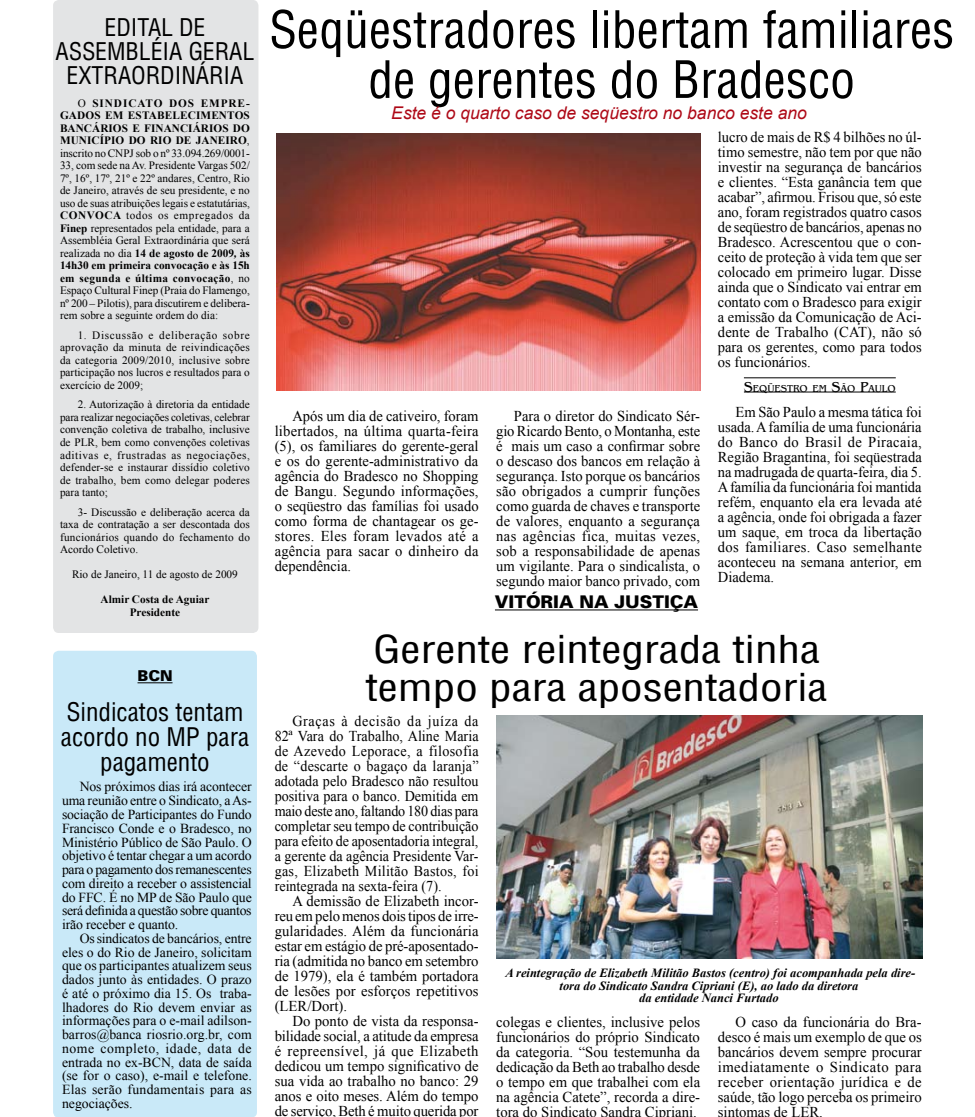
<style>
.page{position:relative;width:975px;height:1117px;background:#fff}
.page>*{position:absolute;margin:0;border:0;box-sizing:border-box;transform-origin:0 0}
.t1{font:50px/50px "Switzerland Condensed";color:#000;text-align:center}
.t2{font:37.5px/37.5px "Switzerland Condensed";color:#000;scale:1.2 1}
.t3{font:25px/25px "Switzerland Condensed";color:#000;text-align:center}
.t4{font:23.75px/23.8px "Switzerland Condensed";color:#000;text-align:center}
.t5{font:italic 17.5px "Arial";color:#ae0917}
.t6{font:17.5px "USA Black";color:#000}
.t7{font:15px/15px "Times New Roman";color:#000;text-align:justify}
.t8{font:15px/15px "Times New Roman";color:#000;text-align:justify;scale:.94 1}
.t9{font:15px "USA Black";color:#000}
.t10{font:13.75px/13.8px "Times New Roman";letter-spacing:-.005em;color:#000;text-align:justify}
.t11{font:italic 700 12.5px/12.5px "Times New Roman";color:#000;text-align:center}
.t12{font:11.25px/12.5px "Times New Roman";color:#000;text-align:justify}
.t13{font:700 11.25px/12.5px "Times New Roman";color:#000;text-align:center}
.t14{font:10.5px "Bangkok";color:#000}
.s1{font-weight:700}
.s2{font-weight:700;font-style:italic}
.s3{font-size:15px}
</style>
<div class="page">
<div style="left:53px;top:0;width:205px;height:632px;background:#e3e4e5;border-radius:6px"></div>
<div style="left:53px;top:650px;width:204px;height:466px;background:#c9e9f8;border-radius:6px"></div>
<img style="left:496px;top:715px;width:426px;height:243px">
<hr style="left:495px;top:609px;width:203px;height:1px;background:#000">
<hr style="left:137px;top:682px;width:35px;height:1px;background:#000">
<img style="left:277px;top:134px;width:423px;height:256px">
<hr style="left:743px;top:377px;width:152px;height:1px;background:#000">
<hr style="left:743px;top:391px;width:152px;height:1px;background:#000">
<h3 class="t4" style="left:56px;top:15px;width:200px">EDITAL DE<br>ASSEMBLÉIA GERAL<br>EXTRAORDINÁRIA</h3>
<p class="t12" style="left:60px;top:96px;width:191px;text-indent:18px">O <span class="s1">SINDICATO DOS EMPRE-GADOS EM ESTABELECIMENTOS BANCÁRIOS E FINANCIÁRIOS DO MUNICÍPIO DO RIO DE JANEIRO</span>, inscrito no CNPJ sob o nº 33.094.269/0001- 33, com sede na Av. Presidente Vargas 502/ 7º, 16º, 17º, 21º e 22º andares, Centro, Rio de Janeiro, através de seu presidente, e no uso de suas atribuições legais e estatutárias, <span class="s1">CONVOCA</span> todos os empregados da <span class="s1">Finep</span> representados pela entidade, para a Assembléia Geral Extraordinária que será realizada no dia <span class="s1">14 de agosto de 2009</span><span class="s2">,</span> <span class="s1">às 14h30 em primeira convocação e às 15h em segunda e última convocação</span>, no Espaço Cultural Finep (Praia do Flamengo, nº 200 – Pilotis), para discutirem e delibera&shy;rem sobre a seguinte ordem do dia:</p>
<p class="t12" style="left:60px;top:328px;width:191px;text-indent:18px">1. Discussão e deliberação sobre aprovação da minuta de reivindicações da categoria 2009/2010, inclusive sobre participação nos lucros e resultados para o exercício de 2009;</p>
<p class="t12" style="left:60px;top:398px;width:191px;text-indent:18px">2. Autorização à diretoria da entidade para realizar negociações coletivas, celebrar convenção coletiva de trabalho, inclusive de PLR, bem como convenções coletivas aditivas e, frustradas as negociações, defender-se e instaurar dissídio coletivo de trabalho, bem como delegar poderes para tanto;</p>
<p class="t12" style="left:60px;top:505px;width:191px;text-indent:18px">3- Discussão e deliberação acerca da taxa de contratação a ser descontada dos funcionários quando do fechamento do Acordo Coletivo.</p>
<p class="t12" style="left:72px;top:568px;width:167px">Rio de Janeiro, 11 de agosto de 2009</p>
<p class="t13" style="left:101px;top:592px;width:110px">Almir Costa de Aguiar<br>Presidente</p>
<p class="t9" style="left:137px;top:666px;width:36px">BCN</p>
<h3 class="t3" style="left:61px;top:699px;width:189px">Sindicatos tentam acordo no MP para pagamento</h3>
<p class="t10" style="left:62px;top:779px;width:191px;text-indent:18px">Nos próximos dias irá acontecer uma reunião entre o Sindicato, a As&shy;sociação de Participantes do Fundo Francisco Conde e o Bradesco, no Ministério Público de São Paulo. O objetivo é tentar chegar a um acordo para o pagamento dos remanescentes com direito a receber o assistencial do FFC. É no MP de São Paulo que será definida a questão sobre quantos irão receber e quanto.</p>
<p class="t10" style="left:62px;top:930px;width:191px;text-indent:18px">Os sindicatos de bancários, entre eles o do Rio de Janeiro, solicitam que os participantes atualizem seus dados junto às entidades. O prazo é até o próximo dia 15. Os traba&shy;lhadores do Rio devem enviar as informações para o e-mail adilson&shy;barros@banca riosrio.org.br, com nome completo, idade, data de entrada no ex-BCN, data de saída (se for o caso), e-mail e telefone.<br>Elas serão fundamentais para as negociações.</p>
<h1 class="t1" style="left:269px;top:4px;width:687px">Seqüestradores libertam familiares de gerentes do Bradesco</h1>
<p class="t5" style="left:391px;top:102px;width:417px">Este é o quarto caso de seqüestro no banco este ano</p>
<p class="t7" style="left:275px;top:408px;width:205px;text-indent:18px">Após um dia de cativeiro, foram libertados, na última quarta-feira (5), os familiares do gerente-geral e os do gerente-administrativo da agência do Bradesco no Shopping de Bangu. Segundo informações, o seqüestro das famílias foi usado como forma de chantagear os ge&shy;stores. Eles foram levados até a agência para sacar o dinheiro da dependência.</p>
<p class="t7" style="left:496px;top:408px;width:205px;text-indent:18px">Para o diretor do Sindicato Sér&shy;gio Ricardo Bento, o Montanha, este é mais um caso a confirmar sobre o descaso dos bancos em relação à segurança. Isto porque os bancários são obrigados a cumprir funções como guarda de chaves e transporte de valores, enquanto a segurança nas agências fica, muitas vezes, sob a responsabilidade de apenas um vigilante. Para o sindicalista, o segundo maior banco privado, com</p>
<p class="t7" style="left:718px;top:129px;width:205px">lucro de mais de R$ 4 bilhões no úl&shy;timo semestre, não tem por que não investir na segurança de bancários e clientes. “Esta ganância tem que acabar”, afirmou. Frisou que, só este ano, foram registrados quatro casos de seqüestro de bancários, apenas no Bradesco. Acrescentou que o con&shy;ceito de proteção à vida tem que ser colocado em primeiro lugar. Disse ainda que o Sindicato vai entrar em contato com o Bradesco para exigir a emissão da Comunicação de Aci&shy;dente de Trabalho (CAT), não só para os gerentes, como para todos os funcionários.</p>
<p class="t14" style="left:743px;top:382px;width:153px"><span class="s3">S</span>EQÜESTRO EM <span class="s3">S</span>ÃO <span class="s3">P</span>AULO</p>
<p class="t7" style="left:717px;top:404px;width:205px;text-indent:18px">Em São Paulo a mesma tática foi usada. A família de uma funcionária do Banco do Brasil de Piracaia, Região Bragantina, foi seqüestrada na madrugada de quarta-feira, dia 5.<br>A família da funcionária foi mantida refém, enquanto ela era levada até a agência, onde foi obrigada a fazer um saque, em troca da libertação dos familiares. Caso semelhante aconteceu na semana anterior, em Diadema.</p>
<p class="t6" style="left:495px;top:591px;width:204px">VITÓRIA nA JUSTIÇA</p>
<h2 class="t2" style="left:365px;top:630px;width:386px">Gerente reintegrada tinha tempo para aposentadoria</h2>
<p class="t8" style="left:275px;top:712px;width:218px;text-indent:18px">Graças à decisão da juíza da 82ª Vara do Trabalho, Aline Maria de Azevedo Leporace, a filosofia de “descarte o bagaço da laranja” adotada pelo Bradesco não resultou positiva para o banco. Demitida em maio deste ano, faltando 180 dias para completar seu tempo de contribuição para efeito de aposentadoria integral, a gerente da agência Presidente Var&shy;gas, Elizabeth Militão Bastos, foi reintegrada na sexta-feira (7).</p>
<p class="t7" style="left:275px;top:892px;width:205px;text-indent:18px">A demissão de Elizabeth incor&shy;reu em pelo menos dois tipos de irre&shy;gularidades. Além da funcionária estar em estágio de pré-aposentado&shy;ria (admitida no banco em setembro de 1979), ela é também portadora de lesões por esforços repetitivos (LER/Dort).</p>
<p class="t7" style="left:275px;top:1012px;width:205px;text-indent:18px">Do ponto de vista da responsa&shy;bilidade social, a atitude da empresa é repreensível, já que Elizabeth dedicou um tempo significativo de sua vida ao trabalho no banco: 29 anos e oito meses. Além do tempo de serviço, Beth é muito querida por</p>
<p class="t11" style="left:505px;top:966px;width:411px">A reintegração de Elizabeth Militão Bastos (centro) foi acompanhada pela dire&shy;tora do Sindicato Sandra Cipriani (E), ao lado da diretora<br>da entidade Nanci Furtado</p>
<p class="t7" style="left:496px;top:1014px;width:205px">colegas e clientes, inclusive pelos funcionários do próprio Sindicato da categoria. “Sou testemunha da dedicação da Beth ao trabalho desde o tempo em que trabalhei com ela na agência Catete”, recorda a dire&shy;tora do Sindicato Sandra Cipriani.</p>
<p class="t7" style="left:717px;top:1014px;width:205px;text-indent:18px">O caso da funcionária do Bra&shy;desco é mais um exemplo de que os bancários devem sempre procurar imediatamente o Sindicato para receber orientação jurídica e de saúde, tão logo perceba os primeiro sintomas de LER.</p>
</div>
